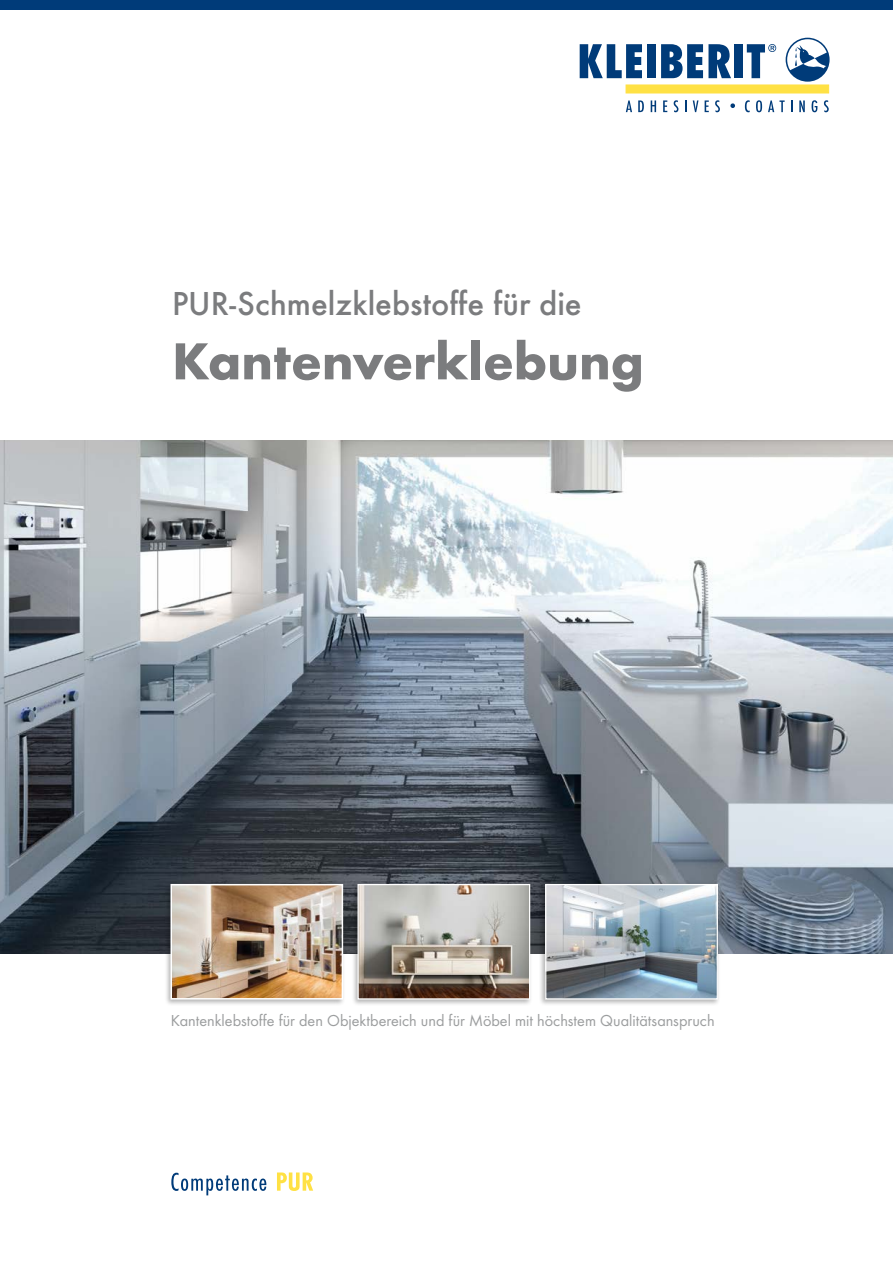
<style>
.page{position:relative;width:893px;height:1263px;background:#fff}
.page>*{position:absolute;margin:0;border:0;box-sizing:border-box;transform-origin:0 0}
.t1{font:700 54px "Futura";color:#7b7c7e}
.t2{font:500 34.5px "Futura";color:#7b7c7e}
.t3{font:16.5px "Futura Boo";color:#9c9e9f}
</style>
<div class="page">
<svg style="left:171px;top:1173px;width:95px;height:22px"></svg>
<svg style="left:277px;top:1172px;width:36px;height:19px"></svg>
<img style="left:0;top:440px;width:893px;height:514px">
<div style="left:164px;top:881px;width:182px;height:125px;background:#000;opacity:.3"></div>
<img style="left:174px;top:887px;width:166px;height:109px">
<div style="left:171px;top:884px;width:172px;height:115px;border:2px solid #fff"></div>
<div style="left:351px;top:881px;width:182px;height:125px;background:#000;opacity:.3"></div>
<img style="left:359px;top:886px;width:169px;height:111px">
<div style="left:357px;top:884px;width:173px;height:115px;border:1px solid #fff"></div>
<div style="left:539px;top:881px;width:182px;height:125px;background:#000;opacity:.3"></div>
<img style="left:547px;top:886px;width:169px;height:111px">
<div style="left:545px;top:884px;width:173px;height:115px;border:1px solid #fff"></div>
<div style="left:0;top:0;width:893px;height:10px;background:#003b79"></div>
<svg style="left:580px;top:44px;width:62px;height:34px"></svg>
<div style="left:647px;top:44px;width:9px;height:34px;background:#003b79"></div>
<svg style="left:661px;top:44px;width:70px;height:34px"></svg>
<div style="left:734px;top:44px;width:9px;height:34px;background:#003b79"></div>
<div style="left:626px;top:85px;width:203px;height:8px;background:#ffe144"></div>
<svg style="left:786px;top:38px;width:44px;height:44px"></svg>
<svg style="left:747px;top:44px;width:29px;height:34px"></svg>
<svg style="left:626px;top:100px;width:6px;height:12px"></svg>
<svg style="left:638px;top:100px;width:6px;height:12px"></svg>
<svg style="left:651px;top:100px;width:5px;height:12px"></svg>
<svg style="left:663px;top:100px;width:4px;height:12px"></svg>
<svg style="left:674px;top:100px;width:4px;height:12px"></svg>
<svg style="left:685px;top:100px;width:2px;height:12px"></svg>
<svg style="left:693px;top:100px;width:5px;height:12px"></svg>
<svg style="left:705px;top:100px;width:4px;height:12px"></svg>
<svg style="left:715px;top:100px;width:5px;height:12px"></svg>
<svg style="left:745px;top:100px;width:5px;height:12px"></svg>
<svg style="left:756px;top:100px;width:6px;height:12px"></svg>
<svg style="left:768px;top:100px;width:17px;height:12px"></svg>
<svg style="left:791px;top:100px;width:1px;height:12px"></svg>
<svg style="left:799px;top:100px;width:6px;height:12px"></svg>
<svg style="left:812px;top:100px;width:5px;height:12px"></svg>
<svg style="left:824px;top:100px;width:5px;height:12px"></svg>
<svg style="left:730px;top:103px;width:5px;height:5px"></svg>
<h2 class="t2" style="left:172px;top:283px;width:411px">PUR-Schmelzklebstoffe für die</h2>
<h1 class="t1" style="left:172px;top:328px;width:473px">Kantenverklebung</h1>
<p class="t3" style="left:171px;top:1011px;width:545px">Kantenklebstoffe für den Objektbereich und für Möbel mit höchstem Qualitätsanspruch</p>
</div>
